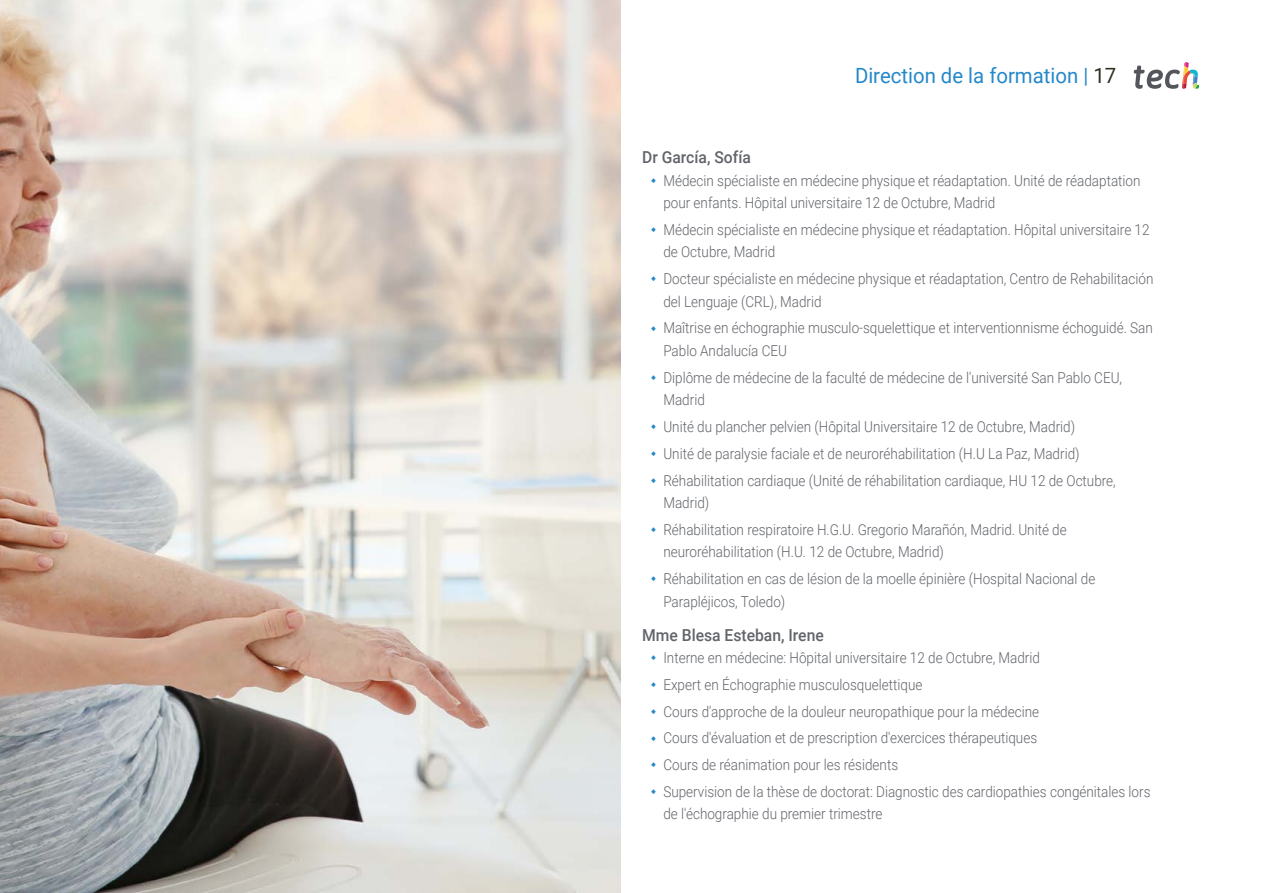
<style>
.page{position:relative;width:1263px;height:893px;background:#fff}
.page>*{position:absolute;margin:0;border:0;box-sizing:border-box;transform-origin:0 0}
.t1{font:21px "Roboto";color:#2488c9}
.t2{font:500 16.5px "Roboto";color:#61646a;scale:.95 1}
.t3{font:300 15px/26.7px "Roboto";color:#61646a;scale:.9 1}
.s1{color:#312e20}
</style>
<div class="page">
<img style="left:0;top:0;width:621px;height:893px">
<svg style="left:1134px;top:62px;width:65px;height:27px"></svg>
<h1 class="t1" style="left:855px;top:61px;width:263px">Direction de la formation | <span class="s1">17</span></h1>
<p class="t2" style="left:642px;top:146px;width:116px">Dr García, Sofía</p>
<p class="t3" style="left:663px;top:169px;width:532px;line-height:22.5px">Médecin spécialiste en médecine physique et réadaptation. Unité de réadaptation pour enfants. Hôpital universitaire 12 de Octubre, Madrid</p>
<p class="t3" style="left:663px;top:218px;width:542px;line-height:22.5px">Médecin spécialiste en médecine physique et réadaptation. Hôpital universitaire 12 de Octubre, Madrid</p>
<p class="t3" style="left:663px;top:267px;width:546px;line-height:22.5px">Docteur spécialiste en médecine physique et réadaptation, Centro de Rehabilitación del Lenguaje (CRL), Madrid</p>
<p class="t3" style="left:663px;top:316px;width:545px;line-height:22.5px">Maîtrise en échographie musculo-squelettique et interventionnisme échoguidé. San<br>Pablo Andalucía CEU</p>
<p class="t3" style="left:663px;top:366px;width:511px;line-height:22.5px">Diplôme de médecine de la faculté de médecine de l'université San Pablo CEU,<br>Madrid</p>
<p class="t3" style="left:663px;top:413px;width:504px">Unité du plancher pelvien (Hôpital Universitaire 12 de Octubre, Madrid)<br>Unité de paralysie faciale et de neuroréhabilitation (H.U La Paz, Madrid)<br>Réhabilitation cardiaque (Unité de réhabilitation cardiaque, HU 12 de Octubre,</p>
<p class="t3" style="left:663px;top:489px;width:450px">Madrid)<br>Réhabilitation respiratoire H.G.U. Gregorio Marañón, Madrid. Unité de</p>
<p class="t3" style="left:663px;top:538px;width:481px">neuroréhabilitation (H.U. 12 de Octubre, Madrid)<br>Réhabilitation en cas de lésion de la moelle épinière (Hospital Nacional de</p>
<p class="t3" style="left:663px;top:587px;width:137px">Parapléjicos, Toledo)</p>
<p class="t2" style="left:642px;top:623px;width:193px">Mme Blesa Esteban, Irene</p>
<p class="t3" style="left:663px;top:644px;width:543px">Interne en médecine: Hôpital universitaire 12 de Octubre, Madrid<br>Expert en Échographie musculosquelettique<br>Cours d'approche de la douleur neuropathique pour la médecine<br>Cours d'évaluation et de prescription d'exercices thérapeutiques<br>Cours de réanimation pour les résidents<br>Supervision de la thèse de doctorat: Diagnostic des cardiopathies congénitales lors</p>
<p class="t3" style="left:663px;top:800px;width:245px">de l'échographie du premier trimestre</p>
</div>
